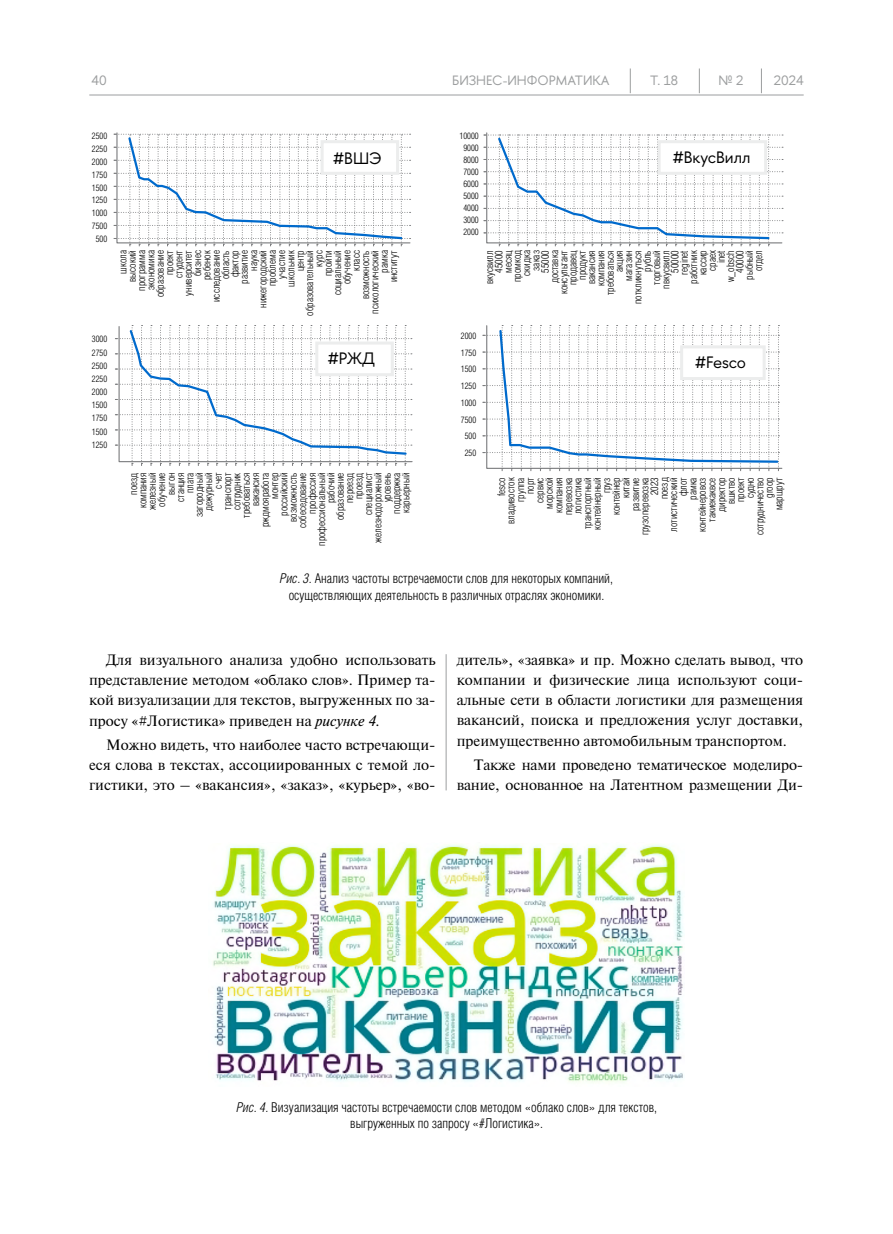
<style>
.page{position:relative;width:893px;height:1234px;background:#fff}
.page>*{position:absolute;margin:0;border:0;box-sizing:border-box;transform-origin:0 0}
.t1{font:16.5px "HSE Sans";color:#000}
.t2{font:15px/20.2px "Newton";color:#000;text-align:justify}
.t3{font:300 13.5px/16.5px "Helios Cond";color:#000;text-align:center}
.t4{font:13.5px "HSE Sans";color:#9c9e9f}
.t5{font:300 10.5px/9.3px "Helios Cond";color:#000;text-align:right}
.t6{font:300 9px/12.8px "Helios Cond";color:#000;text-align:center}
.s1{font-style:italic}
</style>
<div class="page">
<hr style="left:89px;top:95px;width:715px;height:1px;background:#9c9e9f">
<svg style="left:630px;top:68px;width:1px;height:25px"></svg>
<svg style="left:699px;top:68px;width:1px;height:25px"></svg>
<svg style="left:761px;top:68px;width:1px;height:25px"></svg>
<hr style="left:446px;top:654px;width:1px;height:136px;background:#9c9e9f">
<img style="left:213px;top:844px;width:470px;height:239px">
<svg style="left:114px;top:132px;width:297px;height:114px"></svg>
<svg style="left:115px;top:325px;width:298px;height:141px"></svg>
<svg style="left:483px;top:132px;width:300px;height:114px"></svg>
<svg style="left:482px;top:325px;width:301px;height:146px"></svg>
<p class="t4" style="left:91px;top:72px;width:17px">40</p>
<p class="t4" style="left:452px;top:72px;width:159px">БИЗНЕС-ИНФОРМАТИКА</p>
<p class="t4" style="left:650px;top:72px;width:29px">Т. 18</p>
<p class="t4" style="left:719px;top:72px;width:26px">№ 2</p>
<p class="t4" style="left:774px;top:72px;width:31px">2024</p>
<p class="t6" style="left:92px;top:130px;width:17px">2500<br>2250<br>2000<br>1750<br>1500<br>1250<br>1000<br>7500<br>500</p>
<p class="t6" style="left:92px;top:332px;width:17px;line-height:13.2px;text-align:justify">3000<br>2750<br>2500<br>2250<br>2000<br>1500<br>1750<br>1500<br>1250</p>
<h1 class="t1" style="left:333px;top:148px;width:50px">#ВШЭ</h1>
<p class="t5" style="left:118px;top:315px;width:67px;rotate:-90deg">школа<br>высокий программа экономика образование проект<br>студент университет бизнес<br>ребенок исследование область<br>фактор<br>развитие<br>наука нижегородский проблема участие школьник<br>центр образовательный курс<br>пройти социальный обучение<br>класс возможность психологический рамка<br>институт</p>
<h1 class="t1" style="left:328px;top:348px;width:49px">#РЖД</h1>
<p class="t5" style="left:129px;top:545px;width:75px;rotate:-90deg">поезд<br>компания железный обучение<br>выгон<br>станция<br>плата<br>загородный дежурный<br>счет<br>транспорт сотрудник требоваться вакансия рждмояработа монтер<br>российский возможность собеседование профессия профессиональный рабочий образование переезд<br>проезд<br>специалист железнодорожный уровень поддержка карьерный</p>
<p class="t6" style="left:460px;top:130px;width:21px;line-height:12px">10000<br>9000<br>8000<br>7000<br>6000<br>5000<br>4000<br>3000<br>2000</p>
<h1 class="t1" style="left:673px;top:147px;width:79px">#ВкусВилл</h1>
<p class="t5" style="left:485px;top:304px;width:55px;rotate:-90deg">вкусвилл<br>45000<br>месяц промкод скидка<br>заказ<br>55000 доставка консультант продавец продукт вакансия компания требоваться акция магазин поткликнуться рубль торговый nвкусвилл<br>50000<br>reginet работник кассир<br>cpaex<br>inet<br>w_obsch<br>40000 рыбный<br>отдел</p>
<p class="t6" style="left:461px;top:327px;width:17px;line-height:16.8px">2000<br>1750<br>1500<br>1250<br>1000<br>7500<br>500<br>250</p>
<h1 class="t1" style="left:695px;top:352px;width:52px">#Fesco</h1>
<p class="t5" style="left:496px;top:535px;width:59px;rotate:-90deg">fesco владивосток группа<br>порт<br>сервис морской компания перевозка логистика транспортный контейнерный груз<br>контейнер китай<br>развитие грузоперевозка<br>2023<br>поезд лотистический флот<br>рамка контейнеровоз такиекаквсе директор вшктво<br>проект<br>судно сотрудничество groop<br>маршрут</p>
<p class="t3" style="left:280px;top:570px;width:335px"><span class="s1">Рис. 3.</span> Анализ частоты встречаемости слов для некоторых компаний, осуществляющих деятельность в различных отраслях экономики.</p>
<h2 class="t2" style="left:89px;top:649px;width:348px;text-indent:17px">Для визуального анализа удобно использовать представление методом «облако слов». Пример та&shy;кой визуализации для текстов, выгруженных по за&shy;просу «#Логистика» приведен на <span class="s1">рисунке 4</span>.</h2>
<h2 class="t2" style="left:89px;top:734px;width:348px;text-indent:17px">Можно видеть, что наиболее часто встречающи&shy;еся слова в текстах, ассоциированных с темой ло&shy;гистики, это – «вакансия», «заказ», «курьер», «во-</h2>
<p class="t2" style="left:457px;top:649px;width:348px">дитель», «заявка» и пр. Можно сделать вывод, что компании и физические лица используют соци&shy;альные сети в области логистики для размещения вакансий, поиска и предложения услуг доставки, преимущественно автомобильным транспортом.</p>
<h2 class="t2" style="left:457px;top:754px;width:348px;text-align:right">Также нами проведено тематическое моделиро&shy;вание, основанное на Латентном размещении Ди-</h2>
<p class="t3" style="left:236px;top:1098px;width:422px"><span class="s1">Рис. 4.</span> Визуализация частоты встречаемости слов методом «облако слов» для текстов, выгруженных по запросу «#Логистика».</p>
</div>
